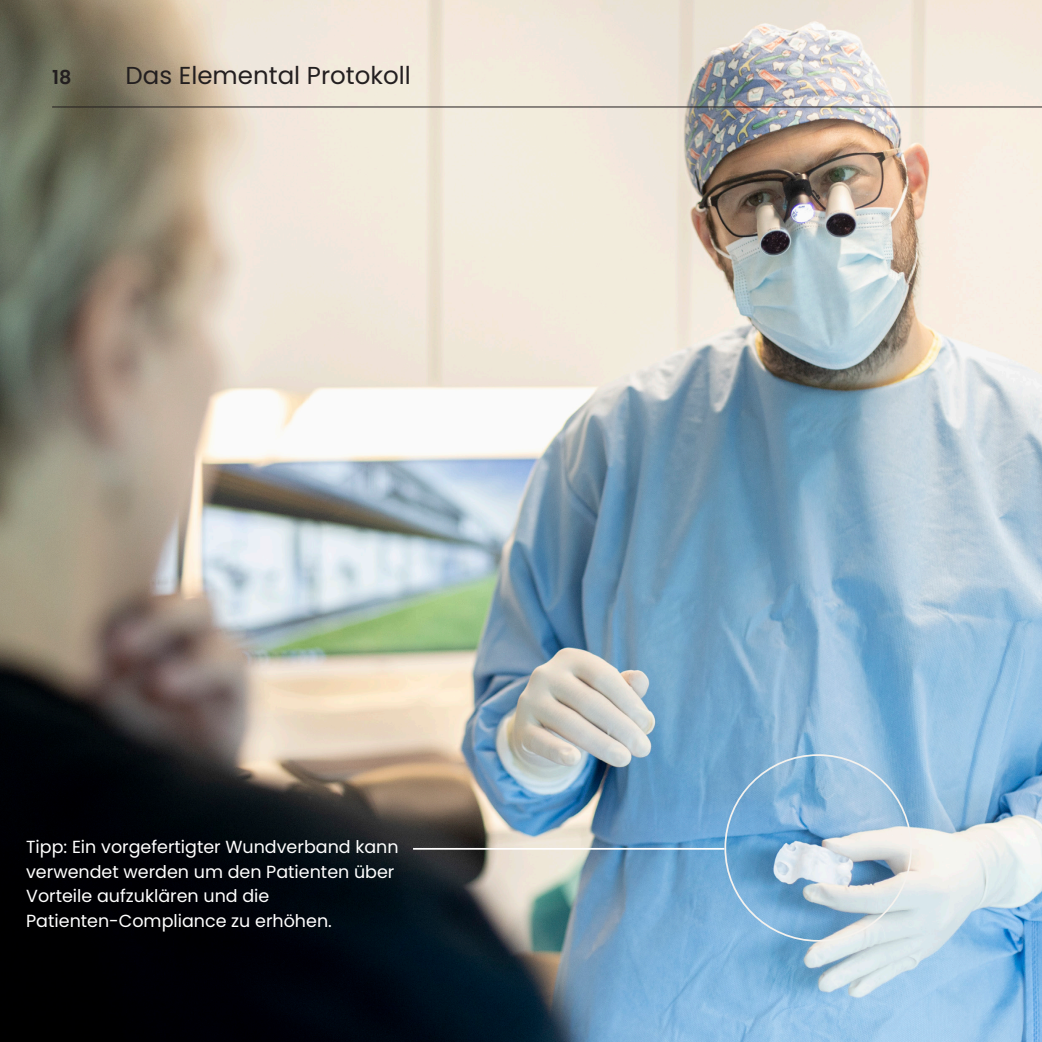
<style>
.page{position:relative;width:1042px;height:1042px;background:#fff}
.page>*{position:absolute;margin:0;border:0;box-sizing:border-box;transform-origin:0 0}
.Basisalinea{font:24.5px "Poppins";color:#231f20}
.Basisalinea-2{font:600 19.25px "Poppins";color:#231f20}
.txt{font:17.5px/24.5px "Poppins";color:#fff}
</style>
<div class="page">
<img style="left:0;top:0;width:1042px;height:1042px">
<hr style="left:413px;top:848px;width:311px;height:1px;background:#fff">
<hr style="left:52px;top:107px;width:990px;height:1px;background:#231f20">
<p class="Basisalinea-2" style="left:52px;top:66px;width:21px">18</p>
<p class="Basisalinea" style="left:126px;top:62px;width:287px">Das Elemental Protokoll</p>
<p class="txt" style="left:26px;top:835px;width:374px">Tipp: Ein vorgefertigter Wundverband kann verwendet werden um den Patienten über Vorteile aufzuklären und die Patienten-Compliance zu erhöhen.</p>
</div>
